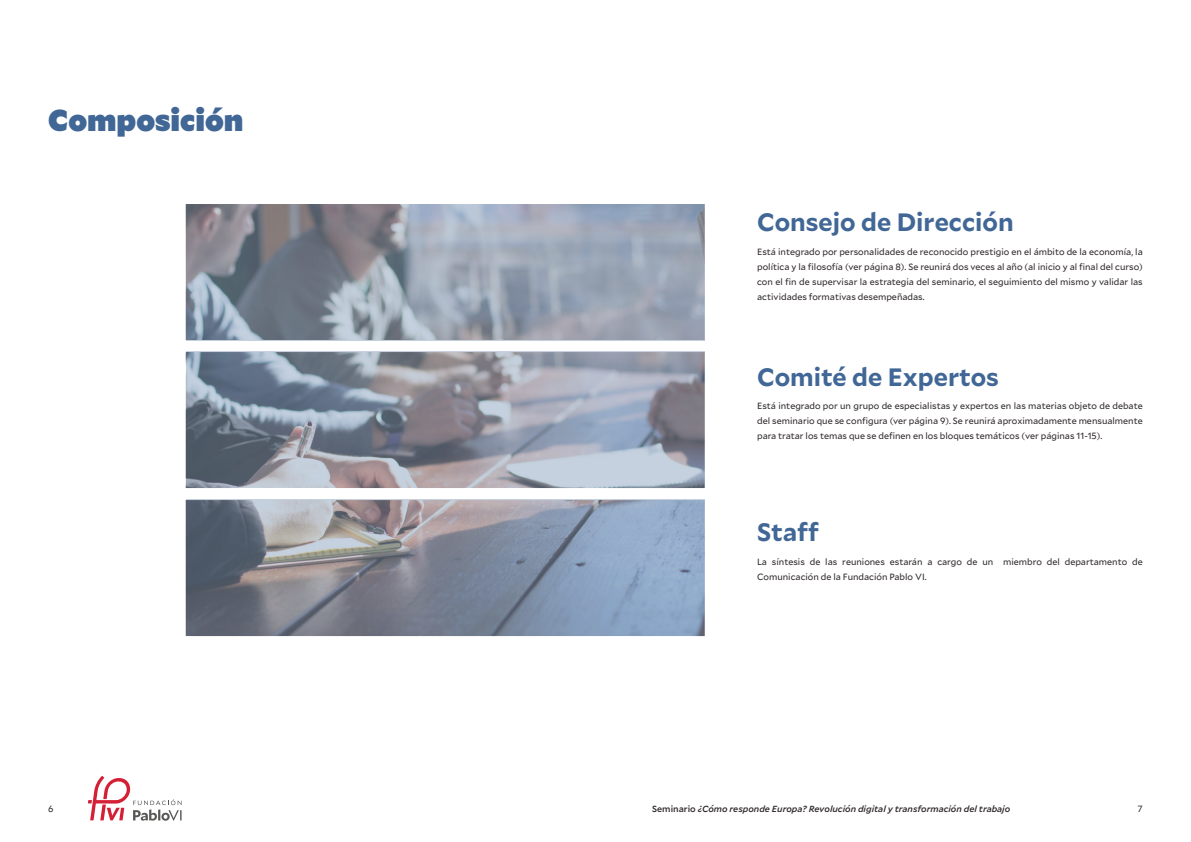
<style>
.page{position:relative;width:1191px;height:842px;background:#fff}
.page>*{position:absolute;margin:0;border:0;box-sizing:border-box;transform-origin:0 0}
.t1{font:900 30px "Mallory";color:#416796}
.t2{font:700 25px "Mallory";color:#416796}
.t3{font:9px/15px "Mallory";color:#2d2728;text-align:justify}
.t4{font:italic 500 9px "Mallory";color:#2d2728}
.s1{font-style:normal}
</style>
<div class="page">
<svg style="left:88px;top:776px;width:94px;height:45px"></svg>
<svg style="left:186px;top:204px;width:518px;height:136px;background:#9199a7"></svg>
<svg style="left:186px;top:351px;width:518px;height:137px;background:#9096a3"></svg>
<svg style="left:186px;top:500px;width:518px;height:136px;background:#848e9e"></svg>
<h1 class="t1" style="left:48px;top:97px;width:197px">Composición</h1>
<h2 class="t2" style="left:757px;top:204px;width:258px">Consejo de Dirección</h2>
<p class="t3" style="left:757px;top:243px;width:387px">Está integrado por personalidades de reconocido prestigio en el ámbito de la economía, la política y la filosofía (ver página 8). Se reunirá dos veces al año (al inicio y al final del curso) con el fin de supervisar la estrategia del seminario, el seguimiento del mismo y validar las actividades formativas desempeñadas.</p>
<h2 class="t2" style="left:757px;top:358px;width:243px">Comité de Expertos</h2>
<p class="t3" style="left:757px;top:398px;width:387px">Está integrado por un grupo de especialistas y expertos en las materias objeto de debate del seminario que se configura (ver página 9). Se reunirá aproximadamente mensualmente para tratar los temas que se definen en los bloques temáticos (ver páginas 11-15).</p>
<h2 class="t2" style="left:757px;top:514px;width:63px">Staff</h2>
<p class="t3" style="left:757px;top:554px;width:387px">La síntesis de las reuniones estarán a cargo de un miembro del departamento de<br>Comunicación de la Fundación Pablo VI.</p>
<p class="t3" style="left:48px;top:801px;width:7px">6</p>
<p class="t4" style="left:652px;top:802px;width:359px"><span class="s1">Seminario</span> ¿Cómo responde Europa? Revolución digital y transformación del trabajo</p>
<p class="t3" style="left:1137px;top:801px;width:7px">7</p>
</div>
